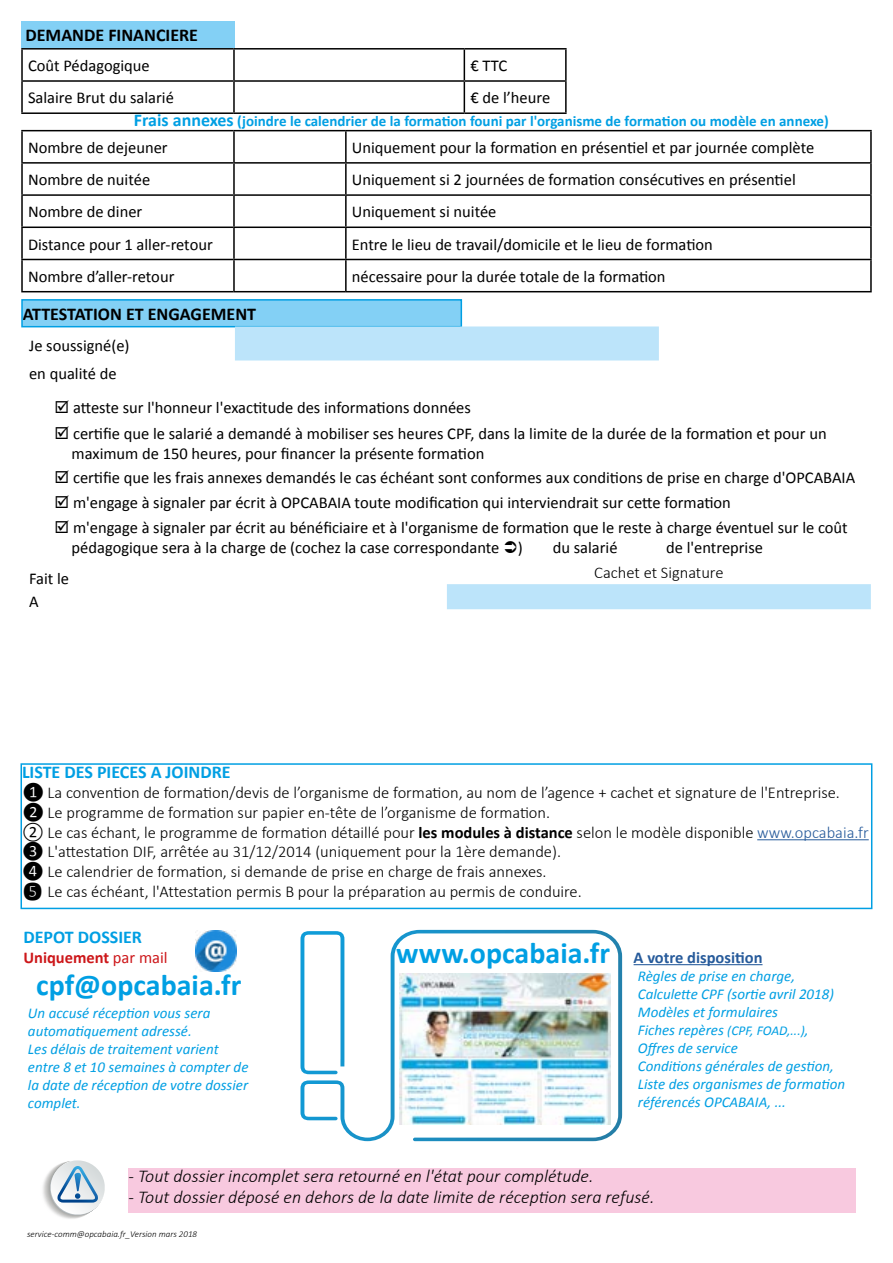
<style>
.page{position:relative;width:893px;height:1263px;background:#fff}
.page>*{position:absolute;margin:0;border:0;box-sizing:border-box;transform-origin:0 0}
.t1{font:700 30px "Calibri";color:#009fe3}
.t2{font:italic 300 18px "Calibri";color:#000}
.t3{font:700 18px "Calibri";color:#000}
.t4{font:700 18px "Calibri";color:#009fe3}
.t5{font:16.5px/19.8px "Calibri";color:#000}
.t6{font:300 16.5px/19.8px "Calibri";color:#000}
.t7{font:700 16.5px "Calibri";color:#cd171a}
.t8{font:700 16.5px "Calibri";color:#275b9b}
.t9{font:italic 15px/18px "Calibri";color:#009fe3}
.t10{font:700 15px "Calibri";color:#009fe3}
.t11{font:italic 300 9px "Calibri";color:#000}
.s1{font-size:18px}
.s2{font-weight:400;font-style:italic}
.s3{font-weight:400}
.s4{font-weight:700}
.s5{color:#275b9b}
.s6{font-size:13.5px}
</style>
<div class="page">
<hr style="left:757px;top:839px;width:112px;height:1px;background:#275b9b">
<div style="left:21px;top:763px;width:851px;height:146px;border:2px solid #009fe3"></div>
<div style="left:22px;top:300px;width:439px;height:27px;background:#83d0f5"></div>
<div style="left:21px;top:299px;width:441px;height:28px;border:2px solid #009fe3"></div>
<svg style="left:235px;top:326px;width:636px;height:283px"></svg>
<div style="left:21px;top:21px;width:213px;height:27px;background:#83d0f5"></div>
<hr style="left:21px;top:48px;width:212px;height:2px;background:#000">
<hr style="left:21px;top:50px;width:2px;height:30px;background:#000">
<hr style="left:21px;top:80px;width:212px;height:2px;background:#000">
<hr style="left:21px;top:82px;width:2px;height:30px;background:#000">
<hr style="left:21px;top:112px;width:212px;height:2px;background:#000">
<hr style="left:233px;top:48px;width:231px;height:2px;background:#000">
<hr style="left:233px;top:50px;width:2px;height:30px;background:#000">
<hr style="left:464px;top:48px;width:103px;height:2px;background:#000">
<hr style="left:464px;top:50px;width:1px;height:30px;background:#000">
<hr style="left:565px;top:50px;width:2px;height:30px;background:#000">
<hr style="left:233px;top:80px;width:231px;height:2px;background:#000">
<hr style="left:233px;top:82px;width:2px;height:30px;background:#000">
<hr style="left:464px;top:80px;width:103px;height:2px;background:#000">
<hr style="left:464px;top:82px;width:1px;height:30px;background:#000">
<hr style="left:565px;top:82px;width:2px;height:30px;background:#000">
<hr style="left:233px;top:112px;width:231px;height:2px;background:#000">
<hr style="left:464px;top:112px;width:103px;height:2px;background:#000">
<hr style="left:21px;top:130px;width:212px;height:1px;background:#000">
<hr style="left:21px;top:131px;width:2px;height:31px;background:#000">
<hr style="left:21px;top:162px;width:212px;height:2px;background:#000">
<hr style="left:21px;top:164px;width:2px;height:30px;background:#000">
<hr style="left:21px;top:194px;width:212px;height:2px;background:#000">
<hr style="left:21px;top:196px;width:2px;height:31px;background:#000">
<hr style="left:21px;top:227px;width:212px;height:1px;background:#000">
<hr style="left:21px;top:228px;width:2px;height:31px;background:#000">
<hr style="left:21px;top:259px;width:212px;height:1px;background:#000">
<hr style="left:21px;top:260px;width:2px;height:31px;background:#000">
<hr style="left:21px;top:291px;width:212px;height:1px;background:#000">
<hr style="left:233px;top:130px;width:113px;height:1px;background:#000">
<hr style="left:233px;top:131px;width:2px;height:31px;background:#000">
<hr style="left:346px;top:130px;width:526px;height:1px;background:#000">
<hr style="left:345px;top:131px;width:2px;height:31px;background:#000">
<hr style="left:870px;top:131px;width:2px;height:31px;background:#000">
<hr style="left:233px;top:162px;width:113px;height:2px;background:#000">
<hr style="left:233px;top:164px;width:2px;height:30px;background:#000">
<hr style="left:346px;top:162px;width:526px;height:2px;background:#000">
<hr style="left:345px;top:164px;width:2px;height:30px;background:#000">
<hr style="left:870px;top:164px;width:2px;height:30px;background:#000">
<hr style="left:233px;top:194px;width:113px;height:2px;background:#000">
<hr style="left:233px;top:196px;width:2px;height:31px;background:#000">
<hr style="left:346px;top:194px;width:526px;height:2px;background:#000">
<hr style="left:345px;top:196px;width:2px;height:31px;background:#000">
<hr style="left:870px;top:196px;width:2px;height:31px;background:#000">
<hr style="left:233px;top:227px;width:113px;height:1px;background:#000">
<hr style="left:233px;top:228px;width:2px;height:31px;background:#000">
<hr style="left:346px;top:227px;width:526px;height:1px;background:#000">
<hr style="left:345px;top:228px;width:2px;height:31px;background:#000">
<hr style="left:870px;top:228px;width:2px;height:31px;background:#000">
<hr style="left:233px;top:259px;width:113px;height:1px;background:#000">
<hr style="left:233px;top:260px;width:2px;height:31px;background:#000">
<hr style="left:346px;top:259px;width:526px;height:1px;background:#000">
<hr style="left:345px;top:260px;width:2px;height:31px;background:#000">
<hr style="left:870px;top:260px;width:2px;height:31px;background:#000">
<hr style="left:233px;top:291px;width:113px;height:1px;background:#000">
<hr style="left:346px;top:291px;width:526px;height:1px;background:#000">
<img style="left:195px;top:930px;width:41px;height:41px">
<div style="left:129px;top:1168px;width:727px;height:45px;background:#f8c9df"></div>
<svg style="left:43px;top:1160px;width:62px;height:59px"></svg>
<svg style="left:300px;top:930px;width:322px;height:211px"></svg>
<svg style="left:300px;top:931px;width:44px;height:143px"></svg>
<hr style="left:634px;top:964px;width:128px;height:1px;background:#275b9b">
<img style="left:400px;top:973px;width:210px;height:152px">
<svg style="left:505px;top:541px;width:12px;height:12px"></svg>
<p class="t3" style="left:26px;top:23px;width:174px">DEMANDE FINANCIERE</p>
<p class="t5" style="left:28px;top:56px;width:123px">Coût Pédagogique</p>
<p class="t5" style="left:470px;top:56px;width:38px">€ TTC</p>
<p class="t5" style="left:28px;top:88px;width:147px">Salaire Brut du salarié</p>
<p class="t5" style="left:470px;top:88px;width:81px">€ de l’heure</p>
<p class="t5" style="left:28px;top:138px;width:141px">Nombre de dejeuner</p>
<p class="t5" style="left:352px;top:138px;width:464px">Uniquement pour la formation en présentiel et par journée complète</p>
<p class="t5" style="left:28px;top:170px;width:124px">Nombre de nuitée</p>
<p class="t5" style="left:352px;top:170px;width:445px">Uniquement si 2 journées de formation consécutives en présentiel</p>
<p class="t5" style="left:28px;top:202px;width:116px">Nombre de diner</p>
<p class="t5" style="left:352px;top:202px;width:146px">Uniquement si nuitée</p>
<p class="t5" style="left:28px;top:234px;width:186px">Distance pour 1 aller-retour</p>
<p class="t5" style="left:352px;top:234px;width:363px">Entre le lieu de travail/domicile et le lieu de formation</p>
<p class="t5" style="left:28px;top:266px;width:148px">Nombre d’aller-retour</p>
<p class="t5" style="left:352px;top:266px;width:315px">nécessaire pour la durée totale de la formation</p>
<p class="t10" style="left:134px;top:111px;width:696px"><span class="s1">Frais annexes</span> (joindre le calendrier de la formation founi par l'organisme de formation ou modèle en annexe)</p>
<p class="t3" style="left:23px;top:303px;width:235px">ATTESTATION ET ENGAGEMENT</p>
<p class="t5" style="left:29px;top:331px;width:102px;line-height:28px">Je soussigné(e) en qualité de</p>
<p class="t5" style="left:55px;top:398px;width:418px">☑ atteste sur l'honneur l'exactitude des informations données</p>
<p class="t5" style="left:72px;top:424px;width:757px;text-indent:-17px">☑ certifie que le salarié a demandé à mobiliser ses heures CPF, dans la limite de la durée de la formation et pour un maximum de 150 heures, pour financer la présente formation</p>
<p class="t5" style="left:55px;top:468px;width:802px">☑ certifie que les frais annexes demandés le cas échéant sont conformes aux conditions de prise en charge d'OPCABAIA</p>
<p class="t5" style="left:55px;top:493px;width:678px">☑ m'engage à signaler par écrit à OPCABAIA toute modification qui interviendrait sur cette formation</p>
<p class="t5" style="left:72px;top:518px;width:778px;text-indent:-17px">☑ m'engage à signaler par écrit au bénéficiaire et à l'organisme de formation que le reste à charge éventuel sur le coût pédagogique sera à la charge de (cochez la case correspondante )</p>
<p class="t5" style="left:553px;top:538px;width:66px">du salarié</p>
<p class="t5" style="left:666px;top:538px;width:98px">de l'entreprise</p>
<p class="t5" style="left:29px;top:568px;width:42px">Fait le</p>
<p class="t6" style="left:594px;top:563px;width:131px">Cachet et Signature</p>
<p class="t5" style="left:29px;top:592px;width:11px">A</p>
<p class="t4" style="left:22px;top:761px;width:210px">LISTE DES PIECES A JOINDRE</p>
<p class="t6" style="left:22px;top:782px;width:848px"><span class="s2">❶</span> La convention de formation/devis de l’organisme de formation, au nom de l’agence + cachet et signature de l'Entreprise.<br><span class="s2">❷</span> Le programme de formation sur papier en-tête de l’organisme de formation.<br><span class="s3">②</span> Le cas échant, le programme de formation détaillé pour <span class="s4">les modules à distance</span> selon le modèle disponible <span class="s5">www.opcabaia.fr </span><span class="s2">❸</span> L'attestation DIF, arrêtée au 31/12/2014 (uniquement pour la 1ère demande).<br><span class="s2">❹</span> Le calendrier de formation, si demande de prise en charge de frais annexes.<br>❺ Le cas échéant, l'Attestation permis B pour la préparation au permis de conduire.</p>
<p class="t4" style="left:23px;top:926px;width:120px">DEPOT DOSSIER</p>
<p class="t7" style="left:23px;top:947px;width:146px">Uniquement <span class="s3">par mail</span></p>
<h1 class="t1" style="left:36px;top:965px;width:206px">cpf@opcabaia.fr</h1>
<p class="t9" style="left:28px;top:1003px;width:222px">Un accusé réception vous sera automatiquement adressé.<br>Les délais de traitement varient entre 8 et 10 semaines à compter de la date de réception de votre dossier complet.</p>
<h1 class="t1" style="left:396px;top:934px;width:215px">www.opcabaia.fr</h1>
<p class="t8" style="left:634px;top:947px;width:130px">A votre disposition</p>
<p class="t9" style="left:638px;top:966px;width:209px">Règles de prise en charge,<br>Calculette CPF (sortie avril 2018)<br>Modèles et formulaires<br>Fiches repères <span class="s6">(CPF, FOAD,...)</span>,<br>Offres de service<br>Conditions générales de gestion,<br>Liste des organismes de formation référencés OPCABAIA, ...</p>
<p class="t2" style="left:129px;top:1165px;width:466px">- Tout dossier incomplet sera retourné en l'état pour complétude.</p>
<p class="t2" style="left:129px;top:1186px;width:527px">- Tout dossier déposé en dehors de la date limite de réception sera refusé.</p>
<p class="t11" style="left:27px;top:1228px;width:172px">service-comm@opcabaia.fr_Version mars 2018</p>
</div>
